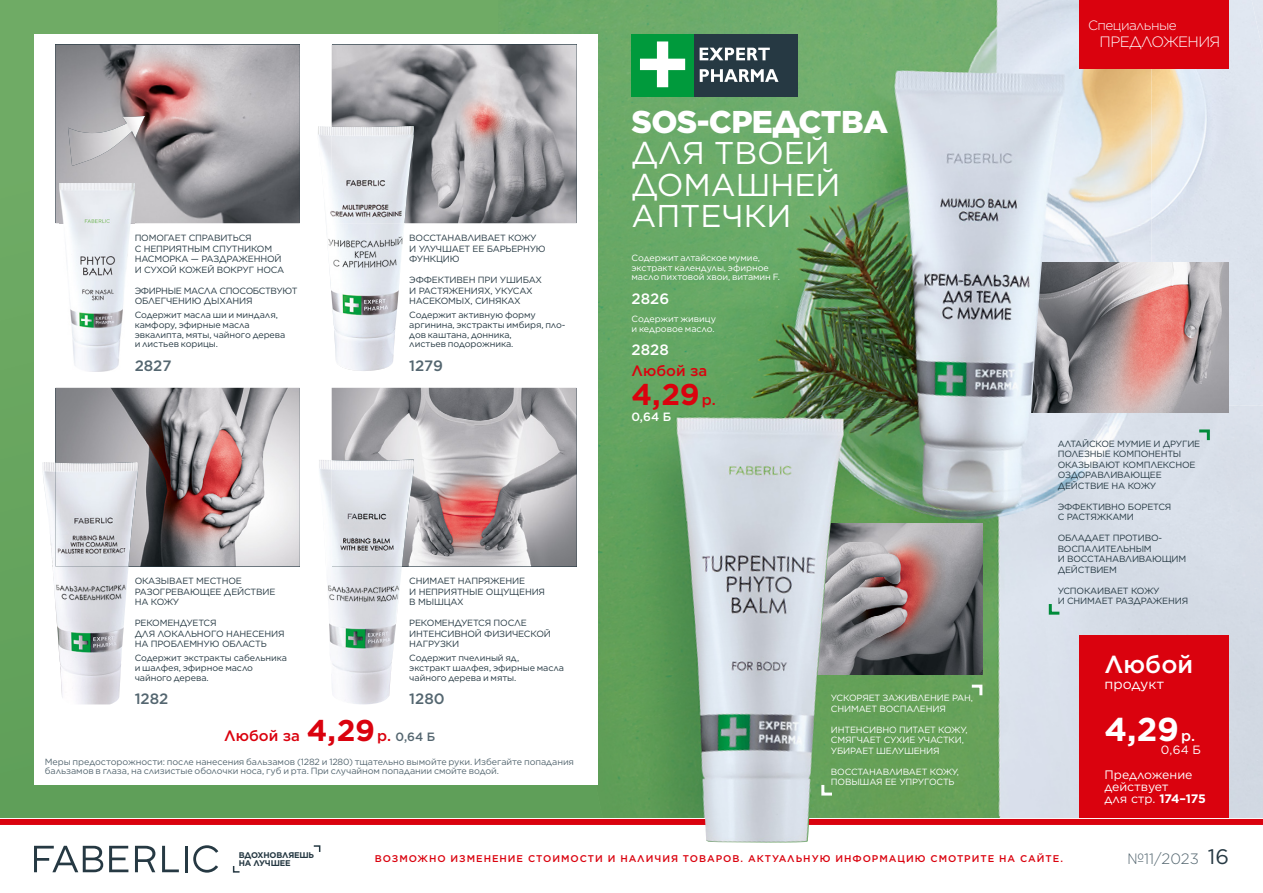
<style>
.page{position:relative;width:1263px;height:893px;background:#fff}
.page>*{position:absolute;margin:0;border:0;box-sizing:border-box;transform-origin:0 0}
.t1{font:700 33px "Gotham";color:#fff}
.t2{font:31.5px/31.5px "Gotham";color:#fff}
.t3{font:900 31.5px "Gotham";letter-spacing:-.02em;color:#fff}
.t4{font:700 30px "Gotham";color:#da020e}
.t5{font:500 24.6px "Gotham";color:#fff}
.t6{font:500 15px "Gotham";color:#da020e}
.t7{font:500 15px "Gotham";color:#546670}
.t8{font:300 15px "Gotham";letter-spacing:-.04em;color:#fff}
.t9{font:300 15px "Gotham";color:#546670}
.t10{font:500 15px "Gotham";color:#fff}
.t11{font:14.1px "Gotham";letter-spacing:-.005em;color:#fff}
.t12{font:300 13.5px "Gotham";letter-spacing:-.04em;color:#fff}
.t13{font:12.3px/12.3px "Gotham";letter-spacing:-.005em;color:#fff}
.t14{font:12px "Gotham";color:#fff}
.t15{font:500 12px "Gotham";color:#fff}
.t16{font:500 9.75px "Gotham";letter-spacing:.1em;color:#da020e}
.t17{font:9px/10.5px "Gotham";letter-spacing:-.02em;color:#263943}
.t18{font:9px/10.5px "Gotham";letter-spacing:-.02em;color:#fff}
.t19{font:9px/9.8px "Gotham";letter-spacing:-.01em;color:#546670}
.t20{font:9px/10.5px "Gotham";letter-spacing:-.04em;color:#263943}
.t21{font:700 8.25px/8.2px "Gotham";letter-spacing:-.02em;color:#263943}
.s1{font-weight:500;font-size:15px}
.s2{font-weight:700;font-size:30px}
.s3{font-size:12px;color:#546670}
.s4{font-weight:700}
.s5{font-weight:400;font-size:21px;color:#263943}
</style>
<div class="page">
<div style="left:0;top:0;width:724px;height:849px;background:#6fab65"></div>
<div style="left:0;top:563px;width:596px;height:256px;background:#5f9f59"></div>
<img style="left:724px;top:0;width:292px;height:358px">
<img style="left:1016px;top:0;width:135px;height:182px">
<img style="left:724px;top:132px;width:162px;height:251px">
<img style="left:1066px;top:182px;width:197px;height:636px">
<img style="left:724px;top:383px;width:61px;height:35px">
<img style="left:785px;top:358px;width:397px;height:460px">
<div style="left:1209px;top:405px;width:54px;height:252px;background:#d7dee8"></div>
<img style="left:874px;top:777px;width:205px;height:41px">
<img style="left:1151px;top:0;width:112px;height:405px">
<img style="left:527px;top:0;width:194px;height:38px">
<img style="left:597px;top:38px;width:127px;height:211px">
<div style="left:597px;top:249px;width:127px;height:169px;background:#66a865"></div>
<img style="left:597px;top:329px;width:107px;height:490px">
<div style="left:596px;top:561px;width:61px;height:258px;background:#609f58"></div>
<img style="left:640px;top:513px;width:38px;height:221px">
<div style="left:34px;top:34px;width:563px;height:751px;background:#fff"></div>
<div style="left:632px;top:34px;width:166px;height:63px;background:#263943"></div>
<div style="left:631px;top:34px;width:63px;height:63px;background:#009a3c"></div>
<svg style="left:640px;top:41px;width:45px;height:46px"></svg>
<svg style="left:700px;top:48px;width:70px;height:12px"></svg>
<svg style="left:700px;top:69px;width:78px;height:13px"></svg>
<img style="left:332px;top:45px;width:245px;height:178px">
<img style="left:55px;top:45px;width:245px;height:178px">
<img style="left:55px;top:388px;width:245px;height:178px">
<img style="left:332px;top:388px;width:245px;height:178px">
<img style="left:318px;top:126px;width:86px;height:245px">
<img style="left:332px;top:126px;width:82px;height:97px">
<img style="left:43px;top:462px;width:85px;height:242px">
<img style="left:55px;top:462px;width:83px;height:104px">
<img style="left:319px;top:460px;width:83px;height:244px">
<img style="left:332px;top:459px;width:82px;height:107px">
<img style="left:60px;top:183px;width:74px;height:188px">
<img style="left:68px;top:116px;width:77px;height:50px">
<div style="left:1079px;top:636px;width:150px;height:189px;background:#da020e"></div>
<svg style="left:969px;top:683px;width:15px;height:15px"></svg>
<img style="left:1066px;top:262px;width:163px;height:151px">
<svg style="left:1196px;top:428px;width:15px;height:15px"></svg>
<svg style="left:1047px;top:601px;width:15px;height:15px"></svg>
<img style="left:896px;top:71px;width:170px;height:441px">
<img style="left:844px;top:524px;width:138px;height:150px">
<div style="left:0;top:819px;width:1263px;height:74px;background:#fff"></div>
<div style="left:0;top:819px;width:1263px;height:6px;background:#da020e"></div>
<svg style="left:109px;top:846px;width:19px;height:26px"></svg>
<svg style="left:162px;top:846px;width:17px;height:26px"></svg>
<hr style="left:185px;top:846px;width:3px;height:26px;background:#263943">
<svg style="left:135px;top:846px;width:20px;height:26px"></svg>
<svg style="left:34px;top:846px;width:69px;height:26px"></svg>
<svg style="left:193px;top:845px;width:25px;height:28px"></svg>
<svg style="left:232px;top:866px;width:8px;height:7px"></svg>
<svg style="left:313px;top:845px;width:8px;height:7px"></svg>
<div style="left:1079px;top:0;width:150px;height:68px;background:#da020e"></div>
<img style="left:678px;top:418px;width:166px;height:425px">
<p class="t17" style="left:135px;top:232px;width:151px">ПОМОГАЕТ СПРАВИТЬСЯ<br>С НЕПРИЯТНЫМ СПУТНИКОМ<br>НАСМОРКА — РАЗДРАЖЕННОЙ<br>И СУХОЙ КОЖЕЙ ВОКРУГ НОСА</p>
<p class="t20" style="left:135px;top:285px;width:164px">ЭФИРНЫЕ МАСЛА СПОСОБСТВУ ЮТ<br>ОБЛЕГЧЕНИЮ ДЫХАНИЯ</p>
<p class="t17" style="left:135px;top:310px;width:152px;line-height:9.8px">Содержит масла ши и миндаля, камфору, эфирные масла эвкалипта, мяты, чайного дерева и листьев корицы.</p>
<h3 class="t7" style="left:135px;top:356px;width:38px">2827</h3>
<p class="t17" style="left:409px;top:232px;width:138px">ВОССТАНАВЛИВАЕТ КОЖУ<br>И УЛУЧШАЕТ ЕЕ БАРЬЕРНУЮ<br>ФУНКЦИЮ</p>
<p class="t17" style="left:409px;top:274px;width:134px">ЭФФЕКТИВЕН ПРИ УШИБАХ<br>И РАСТЯЖЕНИЯХ, УКУСАХ<br>НАСЕКОМЫХ, СИНЯКАХ</p>
<p class="t17" style="left:409px;top:310px;width:158px;line-height:9.8px">Содержит активную форму аргинина, экстракты имбиря, пло&shy;дов каштана, донника,<br>листьев подорожника.</p>
<h3 class="t7" style="left:409px;top:356px;width:35px">1279</h3>
<h2 class="t3" style="left:631px;top:100px;width:258px">SOS-СРЕДСТВА</h2>
<h2 class="t2" style="left:631px;top:137px;width:210px">ДЛЯ ТВОЕЙ<br>ДОМАШНЕЙ<br>АПТЕЧКИ</h2>
<p class="t18" style="left:631px;top:252px;width:150px;line-height:9.8px">Содержит алтайское мумие, экстракт календулы, эфирное масло пихтовой хвои, витамин F.</p>
<h3 class="t10" style="left:631px;top:289px;width:39px">2826</h3>
<p class="t18" style="left:631px;top:314px;width:86px;line-height:9.8px">Содержит живицу и кедровое масло.</p>
<h3 class="t10" style="left:631px;top:340px;width:39px">2828</h3>
<h3 class="t6" style="left:631px;top:361px;width:77px">Любой за</h3>
<h3 class="t4" style="left:631px;top:374px;width:86px">4,29<span class="s1">р.</span></h3>
<h3 class="t15" style="left:631px;top:409px;width:41px">0,64 Б</h3>
<p class="t17" style="left:135px;top:576px;width:142px">ОКАЗЫВАЕТ МЕСТНОЕ<br>РАЗОГРЕВАЮЩЕЕ ДЕЙСТВИЕ<br>НА КОЖУ</p>
<p class="t17" style="left:135px;top:618px;width:151px">РЕКОМЕНДУЕТ СЯ<br>ДЛЯ ЛОКАЛЬНОГО НАНЕСЕНИЯ<br>НА ПРОБ ЛЕМ НУЮ ОБЛАСТЬ</p>
<p class="t17" style="left:135px;top:653px;width:154px;line-height:9.8px">Содержит экстракты сабельника и шалфея, эфирное масло чайного дерева.</p>
<h3 class="t7" style="left:135px;top:689px;width:35px">1282</h3>
<p class="t17" style="left:409px;top:576px;width:137px">СНИМАЕТ НАПРЯЖЕНИЕ<br>И НЕПРИЯТНЫЕ ОЩУЩЕНИЯ<br>В МЫШЦАХ</p>
<p class="t17" style="left:409px;top:618px;width:143px">РЕКОМЕНДУЕТСЯ ПОСЛЕ<br>ИНТЕНСИВНОЙ ФИЗИЧЕСКОЙ<br>НАГРУЗКИ</p>
<p class="t17" style="left:409px;top:653px;width:156px;line-height:9.8px">Содержит пчелиный яд,<br>экстракт шалфея, эфирные масла чайного дерева и мяты.</p>
<h3 class="t7" style="left:409px;top:689px;width:37px">1280</h3>
<h3 class="t6" style="left:224px;top:726px;width:213px">Любой за <span class="s2">4,29</span>р. <span class="s3">0,64 Б</span></h3>
<p class="t19" style="left:45px;top:756px;width:531px">Меры предосторожности: после нанесения бальзамов (1282 и 1280) тщательно вымойте руки. Избегайте попадания бальзамов в глаза, на слизистые оболочки носа, губ и рта. При случайном попадании смойте водой.</p>
<p class="t18" style="left:831px;top:693px;width:144px">УСКОРЯЕТ ЗАЖИВЛЕНИЕ РАН,<br>СНИМАЕТ ВОСПАЛЕНИЯ</p>
<p class="t18" style="left:831px;top:724px;width:138px">ИНТЕНСИВНО ПИТАЕТ КОЖУ,<br>СМЯГЧАЕТ СУХИЕ УЧАСТКИ,<br>УБИРАЕТ ШЕЛУШЕНИЯ</p>
<p class="t18" style="left:831px;top:766px;width:130px">ВОССТАНАВЛИВАЕТ КОЖУ,<br>ПОВЫШАЯ ЕЕ УПРУГОСТЬ</p>
<h3 class="t12" style="left:1088px;top:17px;width:90px">Специальные</h3>
<h3 class="t8" style="left:1099px;top:32px;width:122px">ПРЕДЛОЖЕНИЯ</h3>
<p class="t17" style="left:1058px;top:438px;width:144px">АЛТАЙСКОЕ МУМИЕ И ДРУГИЕ<br>ПОЛЕЗНЫЕ КОМПОНЕНТЫ<br>ОКАЗЫВАЮТ КОМПЛЕКСНОЕ<br>ОЗДОРАВЛИВАЮЩЕЕ<br>ДЕЙСТВИЕ НА КОЖУ</p>
<p class="t17" style="left:1058px;top:501px;width:115px">ЭФФЕКТИВНО БОРЕТСЯ<br>С РАСТЯЖКАМИ</p>
<p class="t17" style="left:1058px;top:533px;width:130px">ОБЛАДАЕТ ПРОТИВО-<br>ВОСПАЛИТЕЛЬНЫМ<br>И ВОССТАНАВЛИВАЮЩИМ<br>ДЕЙСТВИЕМ</p>
<p class="t17" style="left:1058px;top:585px;width:132px">УСПОКАИВАЕТ КОЖУ<br>И СНИМАЕТ РАЗДРАЖЕНИЯ</p>
<h3 class="t5" style="left:1104px;top:648px;width:90px">Любой</h3>
<h3 class="t11" style="left:1104px;top:675px;width:61px">продукт</h3>
<h1 class="t1" style="left:1104px;top:707px;width:92px">4,29<span class="s1">р.</span></h1>
<h3 class="t14" style="left:1161px;top:742px;width:42px">0,64 Б</h3>
<h3 class="t13" style="left:1104px;top:768px;width:103px">Предложение действует<br>для стр. <span class="s4">174–175</span></h3>
<p class="t21" style="left:239px;top:851px;width:77px">ВДОХНОВЛЯЕШЬ<br>НА ЛУЧШЕЕ</p>
<p class="t16" style="left:375px;top:852px;width:690px">ВОЗМОЖНО ИЗМЕНЕНИЕ СТОИМОСТИ И НАЛИЧИЯ ТОВАРОВ. АКТУАЛЬНУЮ ИНФОРМАЦИЮ СМОТРИТЕ НА САЙТЕ.</p>
<h3 class="t9" style="left:1127px;top:849px;width:103px">№11/2023 <span class="s5">16</span></h3>
</div>
